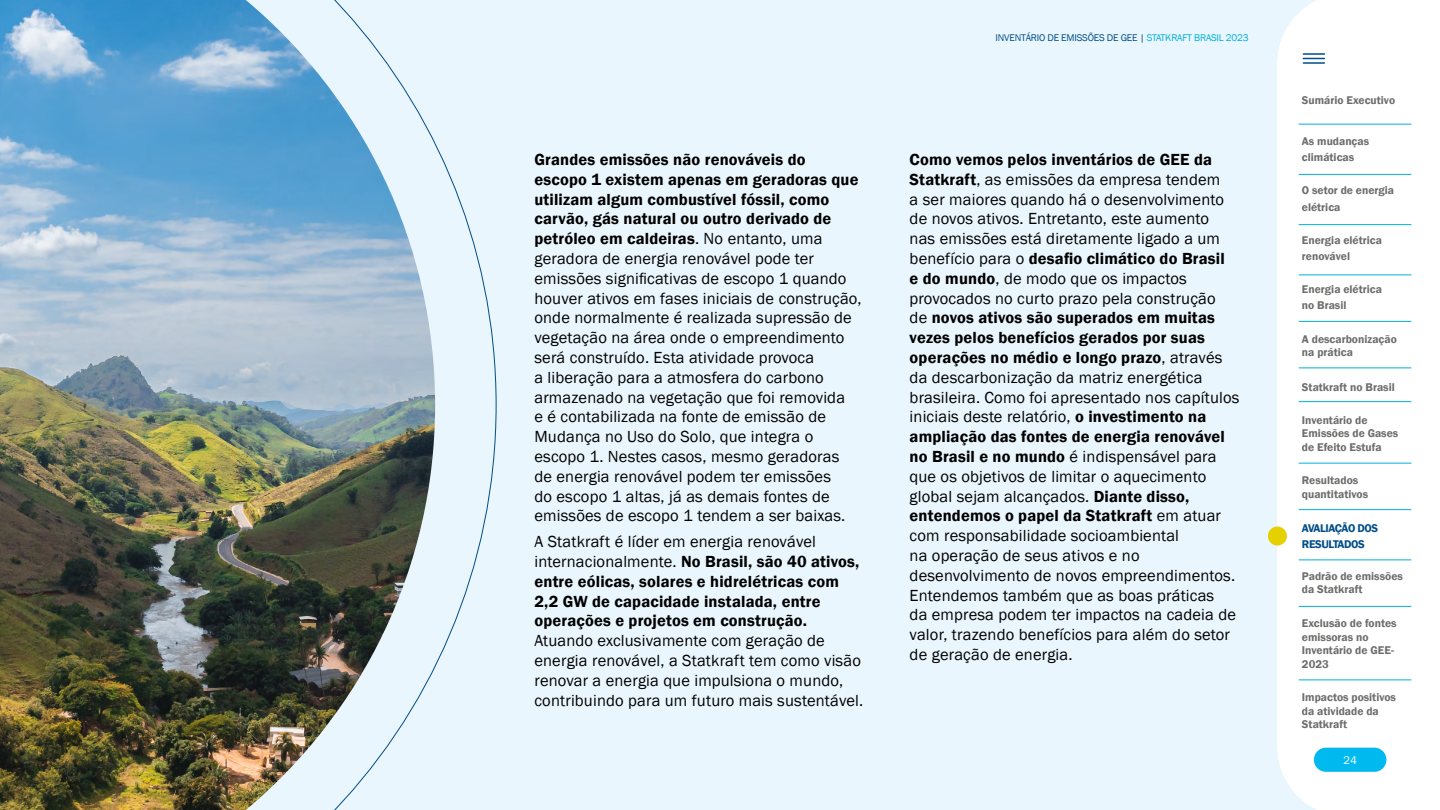
<style>
.page{position:relative;width:1440px;height:810px;background:#eaf6fd}
.page>*{position:absolute;margin:0;border:0;box-sizing:border-box;transform-origin:0 0}
.t1{font:16.5px/19.8px "Franklin Gothic";letter-spacing:.01em;color:#000}
.t2{font:600 16.5px/19.8px "Franklin Gothic";letter-spacing:.01em;color:#000}
.t3{font:600 11.48px/13.5px "Franklin Gothic";color:#6d6d6c}
.t4{font:600 11.48px/16.1px "Franklin Gothic";letter-spacing:-.04em;color:#004d88}
.t5{font:9.98px "Franklin Gothic";letter-spacing:-.02em;color:#004d88}
.t6{font:9.6px "Franklin";color:#fff}
.s1{font-weight:600}
.s2{font-weight:400}
.s3{color:#00b0db}
</style>
<div class="page">
<img style="left:0;top:0;width:435px;height:810px">
<div style="left:1277px;top:0;width:163px;height:810px;background:#fff"></div>
<div style="left:1268px;top:526px;width:19px;height:20px;background:#e6d100;border-radius:50%"></div>
<hr style="left:1299px;top:124px;width:112px;height:1px;background:#00b0db">
<hr style="left:1299px;top:174px;width:112px;height:1px;background:#00b0db">
<hr style="left:1299px;top:224px;width:112px;height:1px;background:#00b0db">
<hr style="left:1299px;top:274px;width:112px;height:1px;background:#00b0db">
<hr style="left:1299px;top:321px;width:112px;height:1px;background:#00b0db">
<hr style="left:1299px;top:367px;width:112px;height:1px;background:#00b0db">
<hr style="left:1299px;top:401px;width:112px;height:1px;background:#00b0db">
<hr style="left:1299px;top:463px;width:112px;height:1px;background:#00b0db">
<hr style="left:1299px;top:509px;width:112px;height:1px;background:#00b0db">
<hr style="left:1299px;top:559px;width:112px;height:1px;background:#00b0db">
<hr style="left:1299px;top:606px;width:112px;height:1px;background:#00b0db">
<hr style="left:1299px;top:679px;width:112px;height:1px;background:#00b0db">
<hr style="left:1303px;top:53px;width:21px;height:2px;background:#004d88">
<svg style="left:1303px;top:58px;width:21px;height:1px"></svg>
<hr style="left:1303px;top:62px;width:21px;height:2px;background:#004d88">
<div style="left:1314px;top:748px;width:72px;height:24px;background:#00b9ee;border-radius:12px"></div>
<p class="t1" style="left:534px;top:150px;width:329px"><span class="s1">Grandes emissões não renováveis do escopo 1 existem apenas em geradoras que utilizam algum combustível fóssil, como carvão, gás natural ou outro derivado de petróleo em caldeiras</span>. No entanto, uma geradora de energia renovável pode ter emissões significativas de escopo 1 quando houver ativos em fases iniciais de construção, onde normalmente é realizada supressão de vegetação na área onde o empreendimento será construído. Esta atividade provoca<br>a liberação para a atmosfera do carbono armazenado na vegetação que foi removida<br>e é contabilizada na fonte de emissão de Mudança no Uso do Solo, que integra o escopo 1. Nestes casos, mesmo geradoras<br>de energia renovável podem ter emissões<br>do escopo 1 altas, já as demais fontes de emissões de escopo 1 tendem a ser baixas.</p>
<p class="t2" style="left:534px;top:532px;width:326px"><span class="s2">A Statkraft é líder em energia renovável internacionalmente.</span> No Brasil, são 40 ativos, entre eólicas, solares e hidrelétricas com 2,2 GW de capacidade instalada, entre operações e projetos em construção.</p>
<p class="t1" style="left:534px;top:631px;width:330px">Atuando exclusivamente com geração de energia renovável, a Statkraft tem como visão renovar a energia que impulsiona o mundo, contribuindo para um futuro mais sustentável.</p>
<p class="t5" style="left:996px;top:32px;width:255px">INVENTÁRIO DE EMISSÕES DE GEE | <span class="s3">STATKRAFT BRASIL 2023</span></p>
<p class="t1" style="left:910px;top:150px;width:331px"><span class="s1">Como vemos pelos inventários de GEE da Statkraft</span>, as emissões da empresa tendem<br>a ser maiores quando há o desenvolvimento de novos ativos. Entretanto, este aumento<br>nas emissões está diretamente ligado a um benefício para o <span class="s1">desafio climático do Brasil<br>e do mundo</span>, de modo que os impactos provocados no curto prazo pela construção<br>de <span class="s1">novos ativos são superados em muitas vezes pelos benefícios gerados por suas operações no médio e longo prazo</span>, através da descarbonização da matriz energética brasileira. Como foi apresentado nos capítulos iniciais deste relatório, <span class="s1">o investimento na ampliação das fontes de energia renovável no Brasil e no mundo</span> é indispensável para que os objetivos de limitar o aquecimento global sejam alcançados. <span class="s1">Diante disso, entendemos o papel da Statkraft</span> em atuar com responsabilidade socioambiental<br>na operação de seus ativos e no desenvolvimento de novos empreendimentos.<br>Entendemos também que as boas práticas<br>da empresa podem ter impactos na cadeia de valor, trazendo benefícios para além do setor de geração de energia.</p>
<p class="t3" style="left:1302px;top:93px;width:95px">Sumário Executivo</p>
<p class="t3" style="left:1302px;top:133px;width:69px;line-height:16.1px">As mudanças climáticas</p>
<p class="t3" style="left:1302px;top:183px;width:94px;line-height:16.1px">O setor de energia elétrica</p>
<p class="t3" style="left:1302px;top:232px;width:82px;line-height:16.1px">Energia elétrica renovável</p>
<p class="t3" style="left:1302px;top:282px;width:82px;line-height:16.1px">Energia elétrica no Brasil</p>
<p class="t3" style="left:1302px;top:332px;width:96px">A descarbonização na prática</p>
<p class="t3" style="left:1302px;top:380px;width:94px">Statkraft no Brasil</p>
<p class="t3" style="left:1302px;top:413px;width:98px">Inventário de<br>Emissões de Gases de Efeito Estufa</p>
<p class="t3" style="left:1302px;top:474px;width:68px">Resultados quantitativos</p>
<p class="t4" style="left:1302px;top:520px;width:78px">AVALIAÇÃO DOS<br>RESULTADOS</p>
<p class="t3" style="left:1302px;top:569px;width:102px">Padrão de emissões da Statkraft</p>
<p class="t3" style="left:1302px;top:617px;width:96px">Exclusão de fontes emissoras no<br>Inventário de GEE-<br>2023</p>
<p class="t3" style="left:1302px;top:691px;width:96px">Impactos positivos da atividade da<br>Statkraft</p>
<p class="t6" style="left:1343px;top:754px;width:15px">24</p>
</div>
